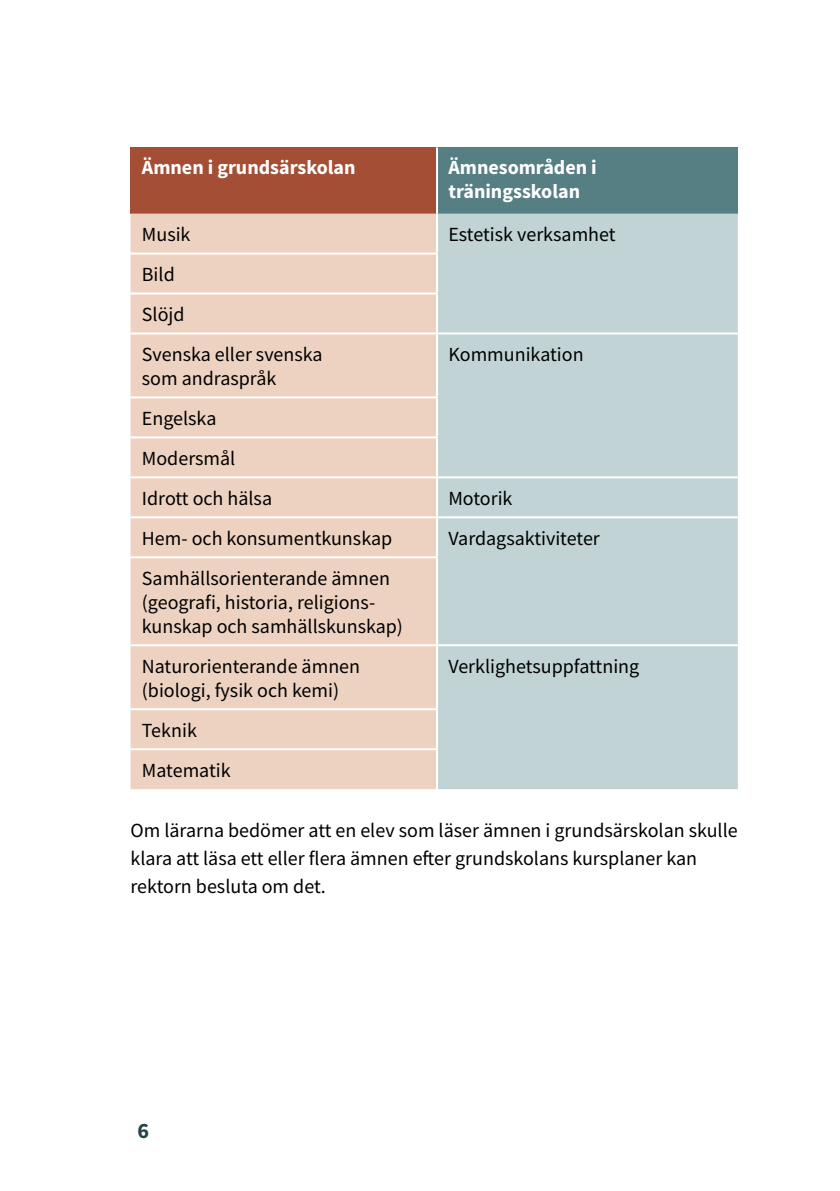
<style>
.page{position:relative;width:840px;height:1191px;background:#fff}
.page>*{position:absolute;margin:0;border:0;box-sizing:border-box;transform-origin:0 0}
.t1{font:700 22px "Source Sans Pro";color:#22434a}
.Tabelltext{font:20px/24px "Source Sans Pro";color:#000}
.Tabelltext_rubrik{font:700 20px/24px "Source Sans Pro";color:#fff}
</style>
<div class="page">
<div style="left:130px;top:147px;width:307px;height:67px;background:#a44f35"></div>
<div style="left:437px;top:147px;width:300px;height:67px;background:#567f83"></div>
<div style="left:130px;top:214px;width:306px;height:575px;background:#edd2c1"></div>
<div style="left:438px;top:214px;width:299px;height:575px;background:#c1d3d4"></div>
<hr style="left:130px;top:252px;width:308px;height:2px;background:#fff">
<hr style="left:130px;top:292px;width:308px;height:2px;background:#fff">
<hr style="left:130px;top:332px;width:307px;height:2px;background:#fff">
<hr style="left:130px;top:396px;width:308px;height:2px;background:#fff">
<hr style="left:130px;top:436px;width:308px;height:2px;background:#fff">
<hr style="left:130px;top:476px;width:307px;height:2px;background:#fff">
<hr style="left:130px;top:516px;width:307px;height:2px;background:#fff">
<hr style="left:130px;top:556px;width:308px;height:2px;background:#fff">
<hr style="left:130px;top:644px;width:307px;height:2px;background:#fff">
<hr style="left:130px;top:708px;width:308px;height:2px;background:#fff">
<hr style="left:130px;top:748px;width:308px;height:2px;background:#fff">
<hr style="left:437px;top:332px;width:300px;height:2px;background:#fff">
<hr style="left:437px;top:476px;width:300px;height:2px;background:#fff">
<hr style="left:437px;top:516px;width:300px;height:2px;background:#fff">
<hr style="left:437px;top:644px;width:300px;height:2px;background:#fff">
<hr style="left:436px;top:147px;width:2px;height:67px;background:#fff">
<p class="Tabelltext_rubrik" style="left:142px;top:155px;width:215px">Ämnen i grundsärskolan</p>
<p class="Tabelltext_rubrik" style="left:448px;top:155px;width:150px">Ämnesområden i träningsskolan</p>
<p class="Tabelltext" style="left:142px;top:222px;width:50px">Musik</p>
<p class="Tabelltext" style="left:448px;top:222px;width:169px">Estetisk verksamhet</p>
<p class="Tabelltext" style="left:142px;top:262px;width:34px">Bild</p>
<p class="Tabelltext" style="left:142px;top:302px;width:44px">Slöjd</p>
<p class="Tabelltext" style="left:142px;top:342px;width:182px">Svenska eller svenska som andraspråk</p>
<p class="Tabelltext" style="left:448px;top:342px;width:137px">Kommunikation</p>
<p class="Tabelltext" style="left:142px;top:406px;width:76px">Engelska</p>
<p class="Tabelltext" style="left:142px;top:446px;width:95px">Modersmål</p>
<p class="Tabelltext" style="left:142px;top:486px;width:132px">Idrott och hälsa</p>
<p class="Tabelltext" style="left:448px;top:486px;width:66px">Motorik</p>
<p class="Tabelltext" style="left:142px;top:526px;width:252px">Hem- och konsumentkunskap</p>
<p class="Tabelltext" style="left:448px;top:526px;width:153px">Vardagsaktiviteter</p>
<p class="Tabelltext" style="left:142px;top:566px;width:262px">Samhällsorienterande ämnen (geografi, historia, religions&shy;kunskap och samhällskunskap)</p>
<p class="Tabelltext" style="left:142px;top:654px;width:220px">Naturorienterande ämnen (biologi, fysik och kemi)</p>
<p class="Tabelltext" style="left:448px;top:654px;width:192px">Verklighetsuppfattning</p>
<p class="Tabelltext" style="left:142px;top:718px;width:56px">Teknik</p>
<p class="Tabelltext" style="left:142px;top:758px;width:90px">Matematik</p>
<p class="Tabelltext" style="left:130px;top:816px;width:608px;line-height:28px">Om lärarna bedömer att en elev som läser ämnen i grundsärskolan skulle klara att läsa ett eller flera ämnen efter grundskolans kursplaner kan rektorn besluta om det.</p>
<p class="t1" style="left:137px;top:1115px;width:13px">6</p>
</div>
